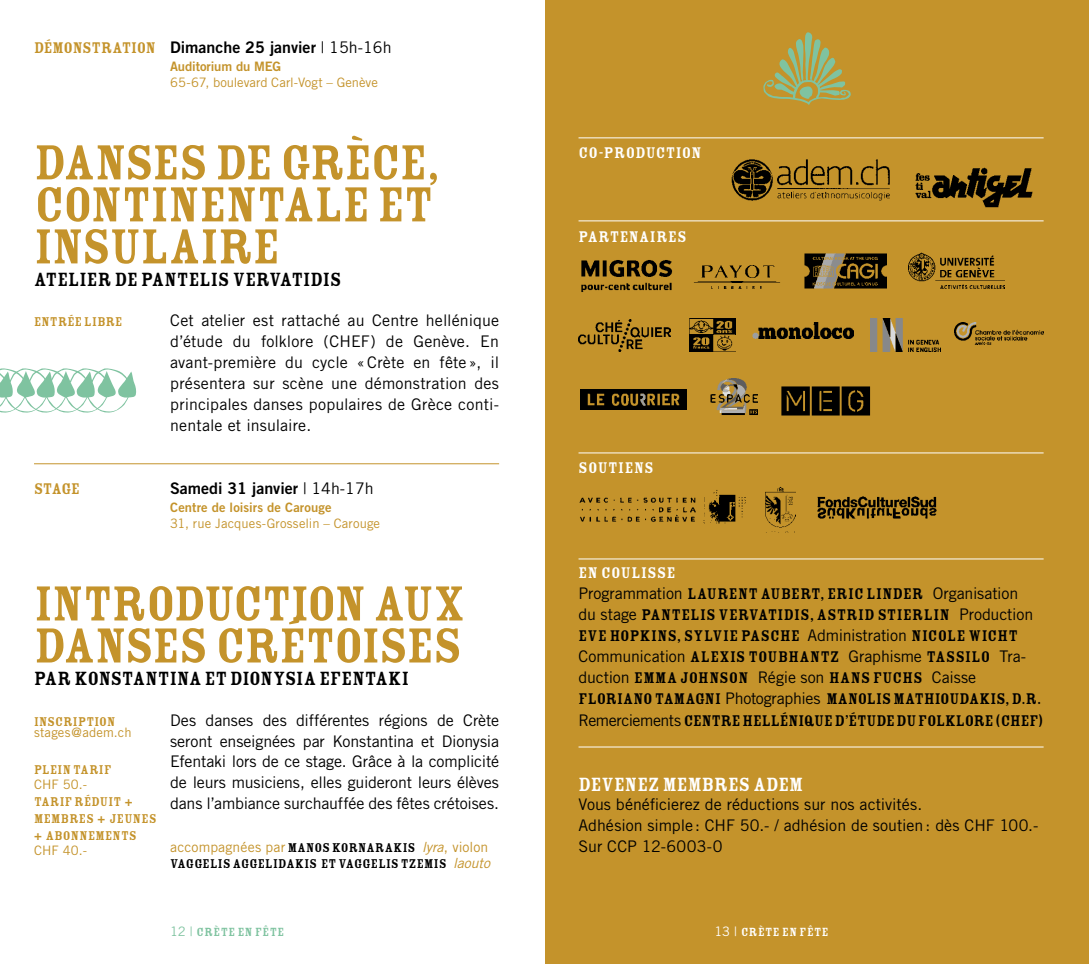
<style>
.page{position:relative;width:1089px;height:964px;background:#fff}
.page>*{position:absolute;margin:0;border:0;box-sizing:border-box;transform-origin:0 0}
.t1{font:54px/42px "Rosewood Fill";letter-spacing:-.025em;color:#c4932b}
.t2{font:21px "Rosewood Fill";color:#000}
.t3{font:21px "Rosewood Fill";color:#fff}
.t4{font:17px/21px "Rosewood Fill";color:#000}
.t5{font:17px/21px "Rosewood Fill";letter-spacing:.02em;color:#000}
.t6{font:17px "Rosewood Fill";letter-spacing:.025em;color:#fff}
.t7{font:17px "Rosewood Fill";letter-spacing:-.02em;color:#c4932b}
.t8{font:17px "Rosewood Fill";letter-spacing:.005em;color:#fff}
.t9{font:16px/21px "Trade Gothic";letter-spacing:-.005em;color:#000;text-align:justify}
.t10{font:16px "Trade Gothic Bold Two";color:#000}
.t11{font:14px/16.8px "Rosewood Fill";letter-spacing:.015em;color:#c4932b}
.t12{font:14px "Trade Gothic";letter-spacing:.01em;color:#c4932b}
.t13{font:14px "Rosewood Fill";letter-spacing:.015em;color:#000}
.t14{font:13px "Trade Gothic";letter-spacing:.005em;color:#c4932b}
.t15{font:13px "Trade Gothic Bold Two";letter-spacing:.005em;color:#c4932b}
.t16{font:13px "Rosewood Fill";letter-spacing:.04em;color:#7fc3a0}
.t17{font:13px "Rosewood Fill";letter-spacing:.04em;color:#fff}
.s1{font-family:"Trade Gothic"}
.s2{font-family:"Trade Gothic Bold Two";font-size:13px}
.s3{font-family:"Rosewood Fill";color:#000}
.s4{font-style:italic}
.s5{font-family:"Trade Gothic";font-style:italic;color:#c4932b}
.s6{font-family:"Rosewood Fill";font-size:17px}
.s7{font-family:"Trade Gothic";font-size:16px}
</style>
<div class="page">
<div style="left:545px;top:0;width:544px;height:964px;background:#c4932b"></div>
<hr style="left:34px;top:463px;width:465px;height:1px;background:#c4932b">
<img style="left:579px;top:490px;width:166px;height:34px">
<img style="left:765px;top:486px;width:30px;height:46px">
<img style="left:581px;top:260px;width:92px;height:32px">
<img style="left:694px;top:266px;width:86px;height:23px">
<img style="left:578px;top:319px;width:93px;height:33px">
<img style="left:908px;top:252px;width:96px;height:37px">
<img style="left:817px;top:496px;width:120px;height:23px">
<img style="left:804px;top:254px;width:81px;height:35px">
<img style="left:689px;top:318px;width:47px;height:34px">
<hr style="left:578px;top:220px;width:465px;height:1px;background:#fff">
<hr style="left:578px;top:137px;width:465px;height:1px;background:#fff">
<hr style="left:578px;top:452px;width:465px;height:1px;background:#fff">
<hr style="left:578px;top:558px;width:465px;height:1px;background:#fff">
<hr style="left:578px;top:746px;width:465px;height:1px;background:#fff">
<img style="left:580px;top:390px;width:106px;height:19px">
<img style="left:752px;top:323px;width:102px;height:15px">
<img style="left:870px;top:318px;width:70px;height:34px">
<img style="left:954px;top:322px;width:89px;height:22px">
<img style="left:710px;top:378px;width:47px;height:37px">
<svg style="left:0;top:368px;width:136px;height:45px"></svg>
<svg style="left:763px;top:32px;width:88px;height:73px"></svg>
<img style="left:915px;top:167px;width:118px;height:41px">
<img style="left:781px;top:386px;width:90px;height:30px">
<img style="left:731px;top:159px;width:159px;height:42px">
<p class="t7" style="left:34px;top:39px;width:123px">DÉMONSTRATION</p>
<p class="t10" style="left:170px;top:38px;width:223px">Dimanche 25 janvier <span class="s1">| 15h-16h</span></p>
<p class="t15" style="left:170px;top:58px;width:113px">Auditorium du MEG</p>
<p class="t14" style="left:170px;top:74px;width:209px">65-67, boulevard Carl-Vogt – Genève</p>
<h1 class="t1" style="left:34px;top:142px;width:407px">DANSES DE GRÈCE,<br>CONTINENTALE ET<br>INSULAIRE</h1>
<h2 class="t2" style="left:34px;top:268px;width:309px">ATELIER DE PANTELIS VERVATIDIS</h2>
<p class="t11" style="left:34px;top:314px;width:90px">ENTRÉE LIBRE</p>
<p class="t7" style="left:34px;top:480px;width:47px">STAGE</p>
<p class="t9" style="left:170px;top:310px;width:330px">Cet atelier est rattaché au Centre hellénique d’étude du folklore (CHEF) de Genève. En avant-première du cycle «Crète en fête », il présentera sur scène une démonstration des principales danses populaires de Grèce conti&shy;nentale et insulaire.</p>
<p class="t10" style="left:170px;top:479px;width:205px">Samedi 31 janvier <span class="s1">| 14h-17h</span></p>
<p class="t15" style="left:170px;top:499px;width:163px">Centre de loisirs de Carouge</p>
<p class="t14" style="left:170px;top:515px;width:211px">31, rue Jacques-Grosselin – Carouge</p>
<h1 class="t1" style="left:34px;top:583px;width:432px">INTRODUCTION AUX<br>DANSES CRÉTOISES</h1>
<h2 class="t2" style="left:34px;top:667px;width:376px">PAR KONSTANTINA ET DIONYSIA EFENTAKI</h2>
<p class="t9" style="left:170px;top:709px;width:330px">Des danses des différentes régions de Crète seront enseignées par Konstantina et Dionysia Efentaki lors de ce stage. Grâce à la complicité de leurs musiciens, elles guideront leurs élèves dans l’ambiance surchauffée des fêtes crétoises.</p>
<p class="t11" style="left:34px;top:713px;width:83px">INSCRIPTION</p>
<p class="t14" style="left:34px;top:724px;width:99px">stages@adem.ch</p>
<p class="t11" style="left:34px;top:761px;width:79px">PLEIN TARIF</p>
<p class="t14" style="left:34px;top:776px;width:55px">CHF 50.-</p>
<p class="t11" style="left:34px;top:793px;width:124px">TARIF RÉDUIT <span class="s2">+<br></span>MEMBRES <span class="s2">+</span> JEUNES <span class="s2">+</span> ABONNEMENTS</p>
<p class="t14" style="left:34px;top:842px;width:55px">CHF 40.-</p>
<p class="t12" style="left:170px;top:838px;width:320px">accompagnées par <span class="s3">MANOS KORNARAKIS</span> <span class="s4">lyra</span>, violon</p>
<p class="t13" style="left:170px;top:856px;width:321px">VAGGELIS AGGELIDAKIS ET VAGGELIS TZEMIS <span class="s5">laouto</span></p>
<p class="t8" style="left:578px;top:144px;width:124px">CO-PRODUCTION</p>
<p class="t6" style="left:578px;top:228px;width:110px">PARTENAIRES</p>
<p class="t6" style="left:578px;top:459px;width:77px">SOUTIENS</p>
<p class="t6" style="left:578px;top:564px;width:98px">EN COULISSE</p>
<p class="t9" style="left:578px;top:583px;width:441px">Programmation <span class="s6">LAURENT AUBERT, ERIC LINDER</span> Organisation</p>
<p class="t5" style="left:578px;top:605px;width:456px"><span class="s7">du stage</span> PANTELIS VERVATIDIS, ASTRID STIERLIN <span class="s7">Production<br></span>EVE HOPKINS, SYLVIE PASCHE <span class="s7">Administration</span> NICOLE WICHT</p>
<p class="t9" style="left:578px;top:646px;width:449px">Communication <span class="s6">ALEXIS TOUBHANTZ</span> Graphisme <span class="s6">TASSILO</span> Tra&shy;duction <span class="s6">EMMA JOHNSON</span> Régie son <span class="s6">HANS FUCHS</span> Caisse</p>
<p class="t4" style="left:578px;top:689px;width:466px">FLORIANO TAMAGNI <span class="s7">Photographies</span> MANOLIS MATHIOUDAKIS, D.R.<br><span class="s7">Remerciements</span> CENTRE HELLÉNIQUE D’ÉTUDE DU FOLKLORE (CHEF)</p>
<h2 class="t3" style="left:578px;top:772px;width:188px">DEVENEZ MEMBRES ADEM</h2>
<p class="t9" style="left:578px;top:793px;width:461px;text-align:left">Vous bénéficierez de réductions sur nos activités.<br>Adhésion simple : CHF 50.- / adhésion de soutien: dès CHF 100.-<br>Sur CCP 12-6003-0</p>
<p class="t16" style="left:170px;top:924px;width:115px"><span class="s1">12 |</span> CRÈTE EN FÊTE</p>
<p class="t17" style="left:714px;top:924px;width:115px"><span class="s1">13 |</span> CRÈTE EN FÊTE</p>
</div>
